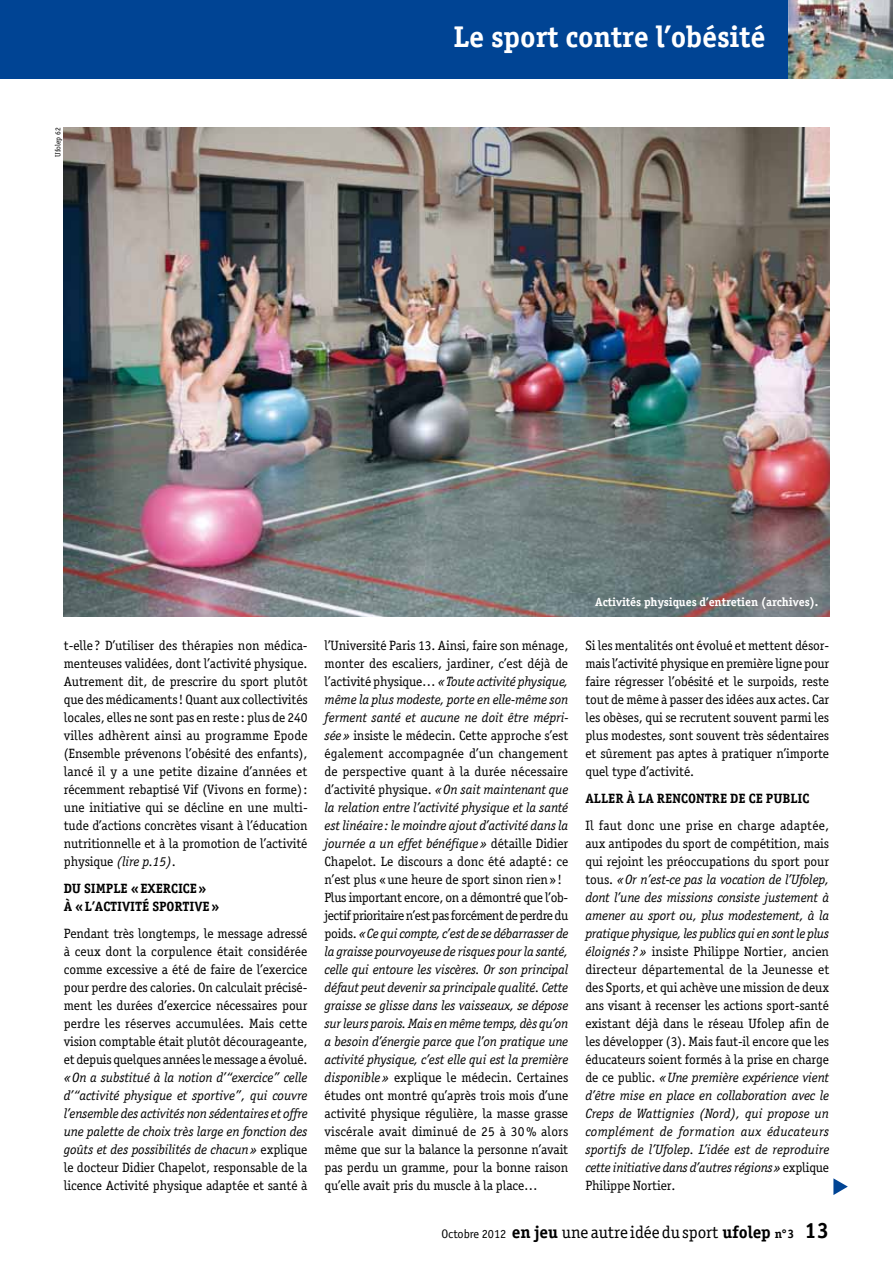
<style>
.page{position:relative;width:893px;height:1263px;background:#fff}
.page>*{position:absolute;margin:0;border:0;box-sizing:border-box;transform-origin:0 0}
.t1{font:700 30px "Officina Serif";letter-spacing:-.005em;color:#fff}
.t2{font:17.25px "Officina Serif";letter-spacing:-.005em;color:#000}
.t3{font:13.5px/18px "Officina Serif";letter-spacing:-.01em;color:#000;text-align:justify}
.t4{font:italic 13.5px/18px "Officina Serif";letter-spacing:-.01em;color:#000;text-align:justify}
.t5{font:700 13.5px/18px "Officina Serif";letter-spacing:-.005em;color:#000}
.t6{font:700 12px "Officina Serif";letter-spacing:-.005em;color:#fff}
.t7{font:7.5px "Officina Serif";letter-spacing:-.005em;color:#000}
.s1{font-style:italic}
.s2{font-style:normal}
.s3{font-family:"Officina Sans";font-size:12.3px}
.s4{font-weight:700}
.s5{font-weight:700;font-size:12.3px}
.s6{font-weight:700;font-size:22.2px}
</style>
<div class="page">
<div style="left:0;top:0;width:893px;height:79px;background:#004494"></div>
<svg style="left:833px;top:1178px;width:15px;height:17px"></svg>
<img style="left:64px;top:128px;width:765px;height:489px">
<img style="left:789px;top:0;width:104px;height:79px">
<p class="t7" style="left:53px;top:156px;width:30px;rotate:-90deg">Ufolep 62</p>
<h1 class="t1" style="left:453px;top:18px;width:314px">Le sport contre l’obésité</h1>
<p class="t3" style="left:64px;top:637px;width:245px">t-elle? D’utiliser des thérapies non médica&shy;menteuses validées, dont l’activité physique.<br>Autrement dit, de prescrire du sport plutôt que des médicaments! Quant aux collectivités locales, elles ne sont pas en reste: plus de 240 villes adhèrent ainsi au programme Epode (Ensemble prévenons l’obésité des enfants), lancé il y a une petite dizaine d’années et récemment rebaptisé Vif (Vivons en forme): une initiative qui se décline en une multi&shy;tude d’actions concrètes visant à l’éducation nutritionnelle et à la promotion de l’activité physique <span class="s1">(lire p.15)</span>.</p>
<p class="t5" style="left:64px;top:880px;width:157px">DU SIMPLE «EXERCICE»<br>À «L’ACTIVITÉ SPORTIVE»</p>
<p class="t3" style="left:64px;top:925px;width:245px">Pendant très longtemps, le message adressé à ceux dont la corpulence était considérée comme excessive a été de faire de l’exercice pour perdre des calories. On calculait précisé&shy;ment les durées d’exercice nécessaires pour perdre les réserves accumulées. Mais cette vision comptable était plutôt décourageante, et depuis quelques années le message a évolué.</p>
<p class="t4" style="left:64px;top:1069px;width:245px">«On a substitué à la notion d’“exercice” celle d’“activité physique et sportive”, qui couvre l’ensemble des activités non sédentaires et offre une palette de choix très large en fonction des goûts et des possibilités de chacun» <span class="s2">explique le docteur Didier Chapelot, responsable de la licence Activité physique adaptée et santé à</span></p>
<p class="t6" style="left:595px;top:594px;width:225px">Activités physiques d’entretien (archives).</p>
<p class="t3" style="left:325px;top:637px;width:245px;text-align:left">l’Université Paris 13. Ainsi, faire son ménage, monter des escaliers, jardiner, c’est déjà de l’activité physique… <span class="s1">«Toute activité physique, même la plus modeste, porte en elle-même son ferment santé et aucune ne doit être mépri&shy;sée»</span> insiste le médecin. Cette approche s’est également accompagnée d’un changement de perspective quant à la durée nécessaire d’activité physique. <span class="s1">«On sait maintenant que la relation entre l’activité physique et la santé est linéaire: le moindre ajout d’activité dans la journée a un effet bénéfique»</span> détaille Didier Chapelot. Le discours a donc été adapté: ce n’est plus «une heure de sport sinon rien»!<br>Plus important encore, on a démontré que l’ob&shy;jectif prioritaire n’est pas forcément de perdre du poids. <span class="s1">«Ce qui compte, c’est de se débarrasser de la graisse pourvoyeuse de risques pour la santé, celle qui entoure les viscères. Or son principal défaut peut devenir sa principale qualité. Cette graisse se glisse dans les vaisseaux, se dépose sur leurs parois. Mais en même temps, dès qu’on a besoin d’énergie parce que l’on pratique une activité physique, c’est elle qui est la première disponible»</span> explique le médecin. Certaines études ont montré qu’après trois mois d’une activité physique régulière, la masse grasse viscérale avait diminué de 25 à 30% alors même que sur la balance la personne n’avait pas perdu un gramme, pour la bonne raison qu’elle avait pris du muscle à la place…</p>
<p class="t3" style="left:585px;top:637px;width:245px">Si les mentalités ont évolué et mettent désor&shy;mais l’activité physique en première ligne pour faire régresser l’obésité et le surpoids, reste tout de même à passer des idées aux actes. Car les obèses, qui se recrutent souvent parmi les plus modestes, sont souvent très sédentaires et sûrement pas aptes à pratiquer n’importe quel type d’activité.</p>
<p class="t5" style="left:585px;top:789px;width:226px">ALLER À LA RENCONTRE DE CE PUBLIC</p>
<p class="t3" style="left:585px;top:817px;width:245px">Il faut donc une prise en charge adaptée, aux antipodes du sport de compétition, mais qui rejoint les préoccupations du sport pour tous. <span class="s1">«Or n’est-ce pas la vocation de l’Ufolep, dont l’une des missions consiste justement à amener au sport ou, plus modestement, à la pratique physique, les publics qui en sont le plus éloignés ?»</span> insiste Philippe Nortier, ancien directeur départemental de la Jeunesse et des Sports, et qui achève une mission de deux ans visant à recenser les actions sport-santé existant déjà dans le réseau Ufolep afin de les développer (3). Mais faut-il encore que les éducateurs soient formés à la prise en charge de ce public. <span class="s1">«Une première expérience vient d’être mise en place en collaboration avec le Creps de Wattignies (Nord), qui propose un complément de formation aux éducateurs sportifs de l’Ufolep. L’idée est de reproduire cette initiative dans d’autres régions»</span> explique Philippe Nortier.</p>
<p class="t2" style="left:441px;top:1222px;width:389px"><span class="s3">Octobre 2012</span> <span class="s4">en jeu</span> une autre idée du sport <span class="s4">ufolep</span> <span class="s5">n°3</span> <span class="s6">13</span></p>
</div>
